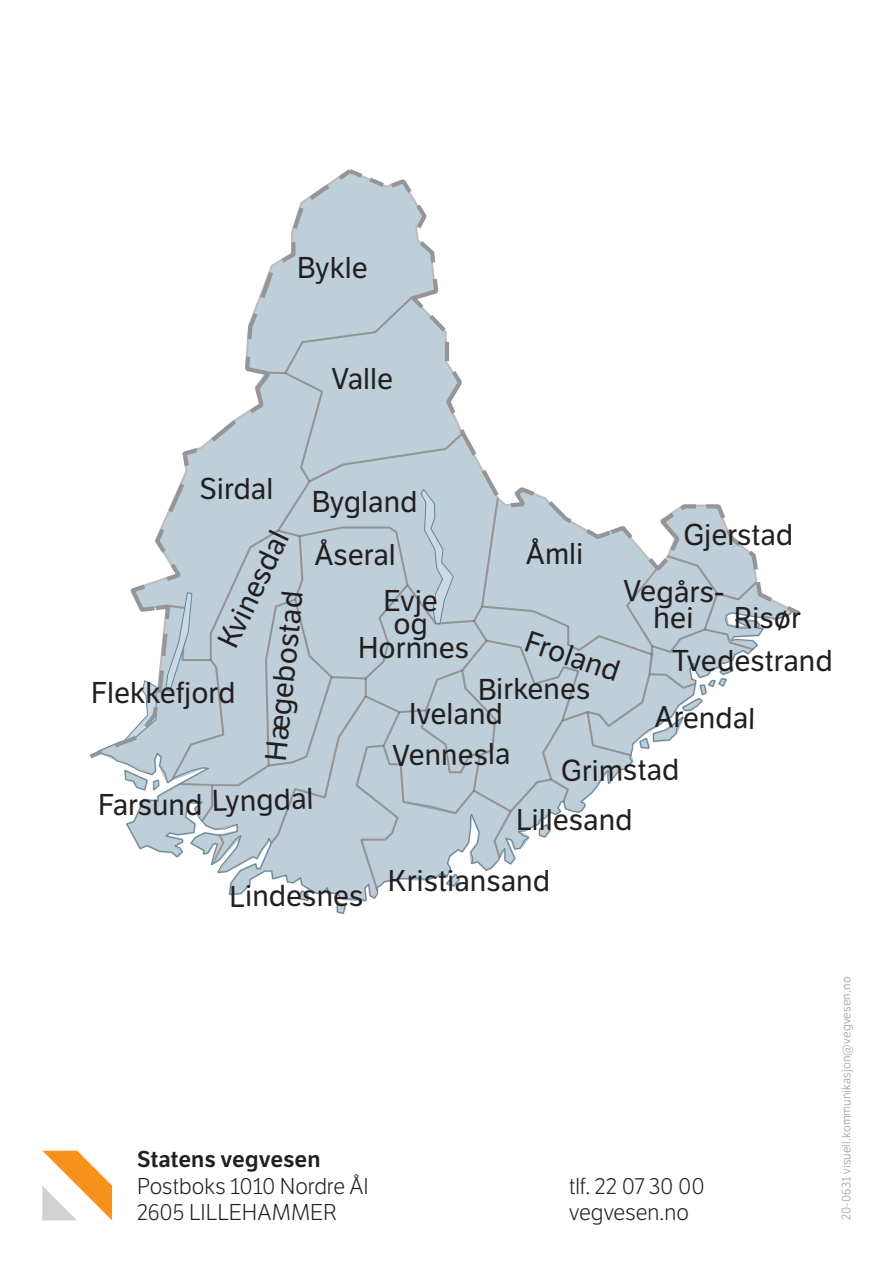
<style>
.page{position:relative;width:893px;height:1263px;background:#fff}
.page>*{position:absolute;margin:0;border:0;box-sizing:border-box;transform-origin:0 0}
.t1{font:29.25px/23.4px "LFT Etica";letter-spacing:-.005em;color:#231f20;text-align:center}
.t2{font:300 22.35px "LFT Etica";color:#231f20}
.t3{font:600 22.35px "LFT Etica";color:#231f20}
.t4{font:300 12px "LFT Etica";letter-spacing:.015em;color:#939598}
</style>
<div class="page">
<svg style="left:42px;top:1151px;width:70px;height:69px"></svg>
<svg style="left:89px;top:169px;width:711px;height:745px"></svg>
<p class="t1" style="left:297px;top:256px;width:72px">Bykle</p>
<p class="t1" style="left:332px;top:368px;width:63px">Valle</p>
<p class="t1" style="left:200px;top:477px;width:75px">Sirdal</p>
<p class="t1" style="left:216px;top:641px;width:128px;rotate:-64deg">Kvinesdal</p>
<p class="t1" style="left:264px;top:759px;width:172px;rotate:-84deg">Hægebostad</p>
<p class="t1" style="left:91px;top:682px;width:146px">Flekkefjord</p>
<p class="t1" style="left:312px;top:490px;width:107px">Bygland</p>
<p class="t1" style="left:314px;top:544px;width:83px">Åseral</p>
<p class="t1" style="left:358px;top:590px;width:112px">Evje<br>og<br>Hornnes</p>
<p class="t1" style="left:526px;top:542px;width:59px">Åmli</p>
<p class="t1" style="left:683px;top:523px;width:112px">Gjerstad</p>
<p class="t1" style="left:624px;top:578px;width:107px;line-height:26.4px;rotate:1deg">Vegårs&shy;hei</p>
<p class="t1" style="left:734px;top:607px;width:69px">Risør</p>
<p class="t1" style="left:530px;top:630px;width:100px;rotate:19deg">Froland</p>
<p class="t1" style="left:672px;top:650px;width:162px">Tvedestrand</p>
<p class="t1" style="left:478px;top:678px;width:114px">Birkenes</p>
<p class="t1" style="left:409px;top:703px;width:95px">Iveland</p>
<p class="t1" style="left:655px;top:706px;width:102px;rotate:1deg">Arendal</p>
<p class="t1" style="left:392px;top:744px;width:120px;rotate:-1deg">Vennesla</p>
<p class="t1" style="left:561px;top:760px;width:120px;rotate:-1deg">Grimstad</p>
<p class="t1" style="left:98px;top:793px;width:106px">Farsund</p>
<p class="t1" style="left:211px;top:790px;width:103px;rotate:-2deg">Lyngdal</p>
<p class="t1" style="left:230px;top:885px;width:136px">Lindesnes</p>
<p class="t1" style="left:516px;top:809px;width:118px">Lillesand</p>
<p class="t1" style="left:388px;top:870px;width:164px">Kristiansand</p>
<p class="t3" style="left:137px;top:1145px;width:185px">Statens vegvesen</p>
<p class="t2" style="left:137px;top:1173px;width:233px">Postboks 1010 Nordre Ål</p>
<p class="t2" style="left:569px;top:1173px;width:137px">tlf. 22 07 30 00</p>
<p class="t2" style="left:137px;top:1200px;width:201px">2605 LILLEHAMMER</p>
<p class="t2" style="left:569px;top:1200px;width:121px">vegvesen.no</p>
<p class="t4" style="left:839px;top:1220px;width:245px;rotate:-90deg">20-0631 visuell.kommunikasjon@vegvesen.no</p>
</div>
